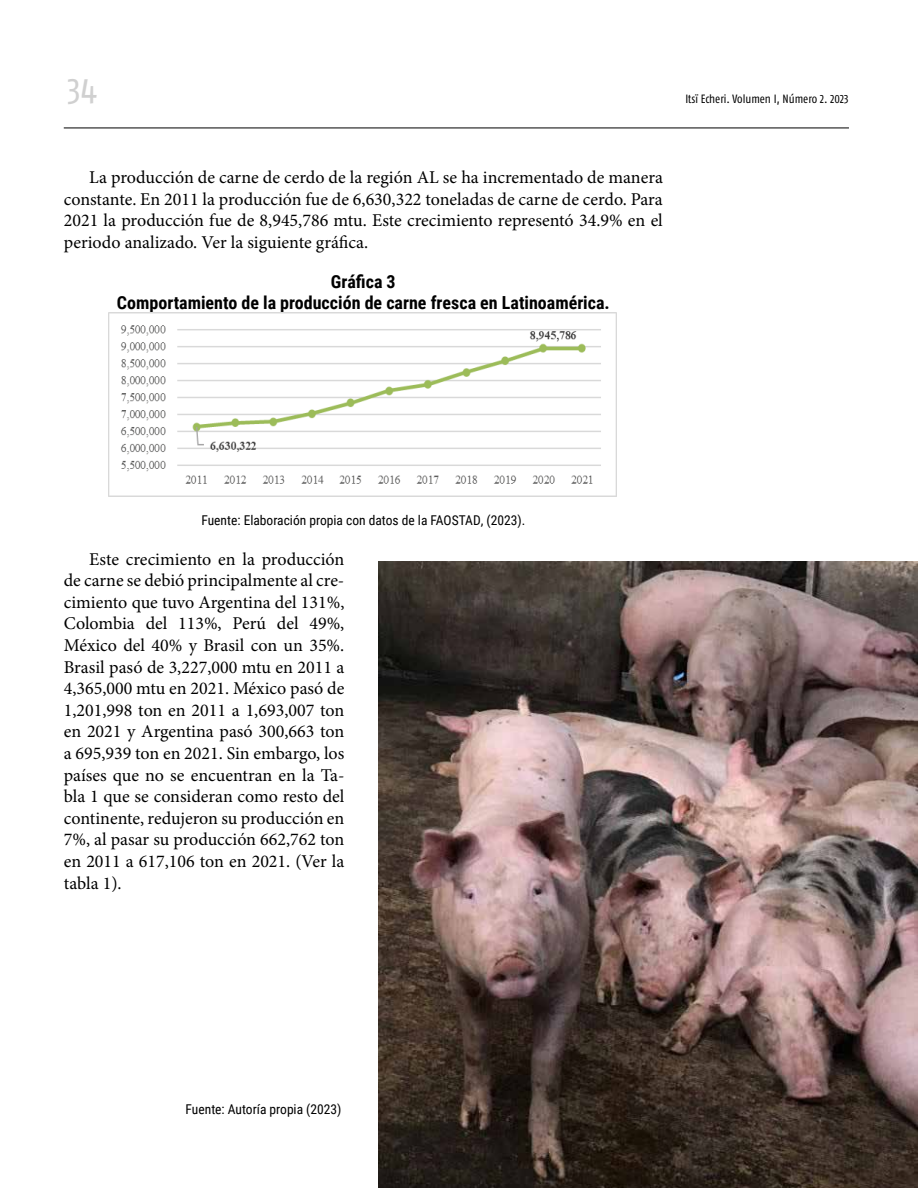
<style>
.page{position:relative;width:918px;height:1188px;background:#fff}
.page>*{position:absolute;margin:0;border:0;box-sizing:border-box;transform-origin:0 0}
.t1{font:36px "Fago Co Lf";color:#d0d0d0}
.t2{font:18px/21.6px "Minion Pro";color:#000;text-align:justify}
.t3{font:700 18px/21.6px "Roboto Condensed";color:#000;text-align:center}
.t4{font:13.5px "Roboto Condensed";color:#000}
.t5{font:12px "Fago Co Lf";color:#000}
</style>
<div class="page">
<hr style="left:64px;top:128px;width:785px;height:1px;background:#000">
<img style="left:108px;top:313px;width:508px;height:184px">
<img style="left:378px;top:562px;width:540px;height:626px">
<h1 class="t1" style="left:67px;top:70px;width:31px">34</h1>
<p class="t5" style="left:685px;top:92px;width:165px">Itsï Echeri. Volumen I, Número 2. 2023</p>
<p class="t2" style="left:64px;top:167px;width:601px;text-indent:26px">La producción de carne de cerdo de la región AL se ha incrementado de manera constante. En 2011 la producción fue de 6,630,322 toneladas de carne de cerdo. Para 2021 la producción fue de 8,945,786 mtu. Este crecimiento representó 34.9% en el periodo analizado. Ver la siguiente gráfica.</p>
<p class="t3" style="left:117px;top:270px;width:494px">Gráfica 3<br>Comportamiento de la producción de carne fresca en Latinoamérica.</p>
<p class="t4" style="left:201px;top:511px;width:325px">Fuente: Elaboración propia con datos de la FAOSTAD, (2023).</p>
<p class="t2" style="left:64px;top:548px;width:282px;text-indent:26px">Este crecimiento en la producción de carne se debió principalmente al cre&shy;cimiento que tuvo Argentina del 131%, Colombia del 113%, Perú del 49%, México del 40% y Brasil con un 35%.<br>Brasil pasó de 3,227,000 mtu en 2011 a 4,365,000 mtu en 2021. México pasó de 1,201,998 ton en 2011 a 1,693,007 ton en 2021 y Argentina pasó 300,663 ton a 695,939 ton en 2021. Sin embargo, los países que no se encuentran en la Ta&shy;bla 1 que se consideran como resto del continente, redujeron su producción en 7%, al pasar su producción 662,762 ton en 2011 a 617,106 ton en 2021. (Ver la tabla 1).</p>
<p class="t4" style="left:186px;top:1100px;width:157px">Fuente: Autoría propia (2023)</p>
</div>
